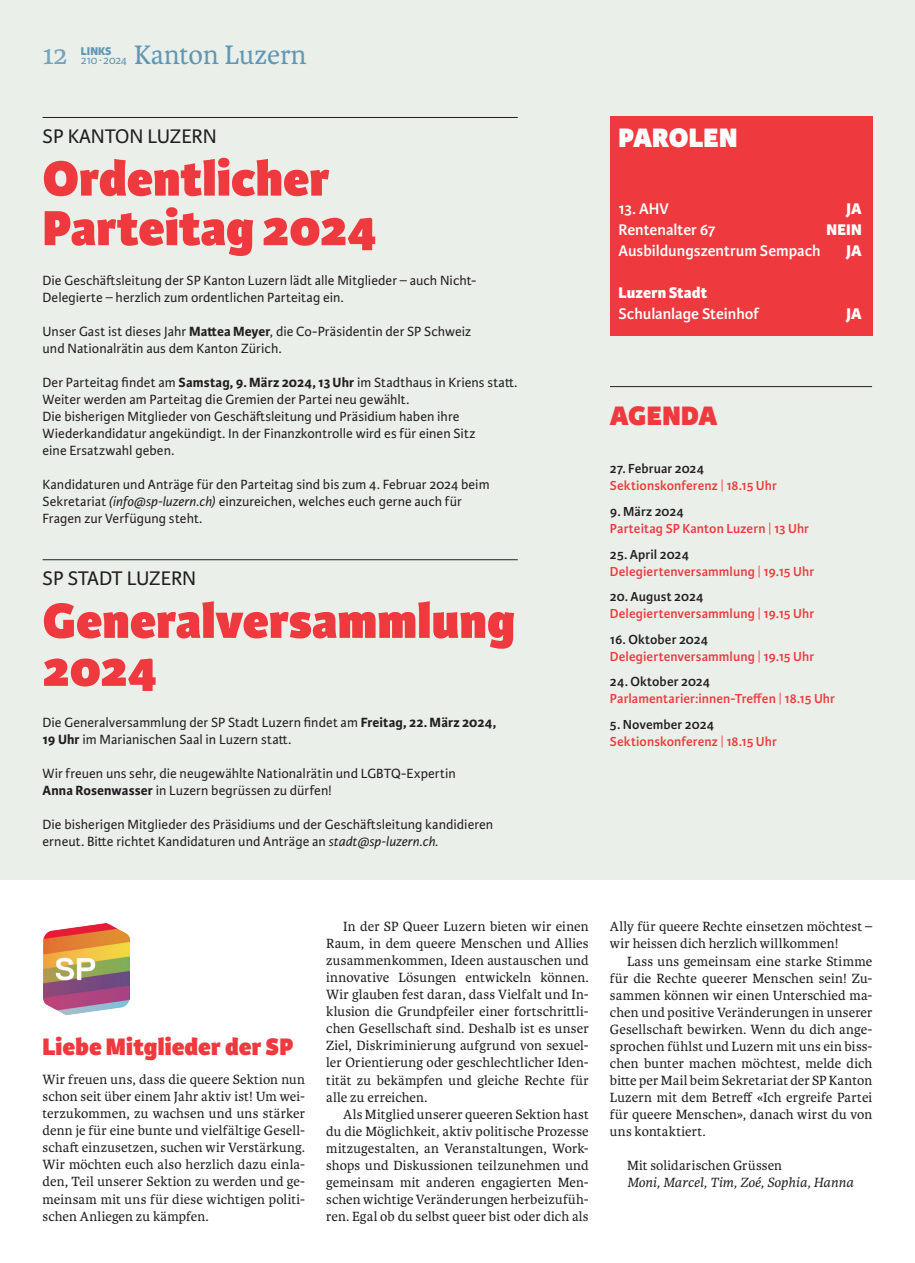
<style>
.page{position:relative;width:915px;height:1263px;background:#fff}
.page>*{position:absolute;margin:0;border:0;box-sizing:border-box;transform-origin:0 0}
.t1{font:800 52.5px/49.5px "Karmina Sans";color:#ee3a3e}
.t2{font:28.5px "Karmina";color:#6197b5}
.t3{font:800 28.5px "Karmina Sans";letter-spacing:-.005em;color:#fff}
.t4{font:800 28.5px "Karmina Sans";letter-spacing:.01em;color:#ee3a3e}
.t5{font:28.5px "Karmina";color:#76a3bd}
.t6{font:800 25.5px "Karmina Sans";letter-spacing:.005em;color:#ee3a3e}
.t7{font:21px "Karmina Sans";color:#231f20}
.t8{font:600 16.5px "Karmina Sans";color:#fff}
.t9{font:800 16.5px "Karmina Sans";letter-spacing:.005em;color:#fff}
.t10{font:14.25px/17px "Karmina";letter-spacing:.01em;color:#231f20;text-align:justify}
.t11{font:14.25px/17px "Karmina Sans";letter-spacing:.005em;color:#231f20}
.t12{font:italic 14.25px "Karmina";color:#231f20}
.t13{font:600 13.95px/17px "Karmina Sans";letter-spacing:.005em;color:#ee3a3e}
.t14{font:12px "Karmina Sans";color:#6197b5}
.t15{font:800 12px "Karmina Sans";color:#6197b5}
.s1{font-weight:700}
.s2{font-style:italic}
.s3{color:#231f20}
.s4{font-weight:300}
</style>
<div class="page">
<hr style="left:914px;top:0;width:1px;height:1263px;background:#eaf0e9">
<div style="left:0;top:0;width:914px;height:1263px;background:#eaf0e9"></div>
<div style="left:0;top:880px;width:914px;height:383px;background:#fff"></div>
<div style="left:609px;top:117px;width:262px;height:219px;background:#ee3a3e"></div>
<hr style="left:609px;top:386px;width:262px;height:1px;background:#231f20">
<hr style="left:43px;top:117px;width:474px;height:1px;background:#231f20">
<hr style="left:43px;top:559px;width:474px;height:1px;background:#231f20">
<img style="left:43px;top:923px;width:86px;height:92px">
<p class="t14" style="left:81px;top:53px;width:48px">210∙ 2024</p>
<h2 class="t2" style="left:134px;top:39px;width:174px">Kanton Luzern</h2>
<h2 class="t5" style="left:43px;top:39px;width:27px">12</h2>
<p class="t15" style="left:81px;top:44px;width:32px">LINKS</p>
<h3 class="t7" style="left:43px;top:125px;width:176px">SP KANTON LUZERN</h3>
<h1 class="t1" style="left:43px;top:156px;width:335px">Ordentlicher<br>Parteitag 2024</h1>
<p class="t11" style="left:43px;top:272px;width:435px">Die Geschäftsleitung der SP Kanton Luzern lädt alle Mitglieder – auch Nicht-<br>Delegierte – herzlich zum ordentlichen Parteitag ein.</p>
<p class="t11" style="left:43px;top:323px;width:430px">Unser Gast ist dieses Jahr <span class="s1">Mattea Meyer</span>, die Co-Präsidentin der SP Schweiz und Nationalrätin aus dem Kanton Zürich.</p>
<p class="t11" style="left:43px;top:374px;width:476px">Der Parteitag findet am <span class="s1">Samstag, 9. März 2024, 13 Uhr</span> im Stadthaus in Kriens statt.<br>Weiter werden am Parteitag die Gremien der Partei neu gewählt.<br>Die bisherigen Mitglieder von Geschäftsleitung und Präsidium haben ihre Wiederkandidatur angekündigt. In der Finanzkontrolle wird es für einen Sitz<br>eine Ersatzwahl geben.</p>
<p class="t11" style="left:43px;top:476px;width:448px">Kandidaturen und Anträge für den Parteitag sind bis zum 4. Februar 2024 beim<br>Sekretariat <span class="s2">(info@sp-luzern.ch)</span> einzureichen, welches euch gerne auch für<br>Fragen zur Verfügung steht.</p>
<h3 class="t7" style="left:43px;top:567px;width:155px">SP STADT LUZERN</h3>
<h1 class="t1" style="left:43px;top:599px;width:473px;line-height:48px">Generalversammlung<br>2024</h1>
<p class="t11" style="left:43px;top:714px;width:455px">Die Generalversammlung der SP Stadt Luzern findet am <span class="s1">Freitag, 22. März 2024,<br>19 Uhr</span> im Marianischen Saal in Luzern statt.</p>
<p class="t11" style="left:43px;top:765px;width:414px">Wir freuen uns sehr, die neugewählte Nationalrätin und LGBTQ-Expertin<br><span class="s1">Anna Rosenwasser</span> in Luzern begrüssen zu dürfen!</p>
<p class="t11" style="left:43px;top:816px;width:452px">Die bisherigen Mitglieder des Präsidiums und der Geschäftsleitung kandidieren erneut. Bitte richtet Kandidaturen und Anträge an <span class="s2">stadt@sp-luzern.ch.</span></p>
<h2 class="t3" style="left:618px;top:121px;width:120px">PAROLEN</h2>
<p class="t8" style="left:618px;top:199px;width:52px">13. AHV</p>
<p class="t9" style="left:846px;top:199px;width:17px">JA</p>
<p class="t8" style="left:618px;top:220px;width:98px">Rentenalter 67</p>
<p class="t9" style="left:826px;top:220px;width:37px">NEIN</p>
<p class="t8" style="left:618px;top:241px;width:204px">Ausbildungszentrum Sempach</p>
<p class="t9" style="left:846px;top:241px;width:17px">JA</p>
<p class="t9" style="left:618px;top:283px;width:90px">Luzern Stadt</p>
<p class="t8" style="left:618px;top:304px;width:142px">Schulanlage Steinhof</p>
<p class="t9" style="left:846px;top:304px;width:17px">JA</p>
<h2 class="t4" style="left:609px;top:399px;width:109px">AGENDA</h2>
<p class="t13" style="left:609px;top:461px;width:168px"><span class="s3">27. Februar 2024<br></span>Sektionskonferenz <span class="s4">|</span> 18.15 Uhr</p>
<p class="t13" style="left:609px;top:503px;width:200px"><span class="s3">9. März 2024<br></span>Parteitag SP Kanton Luzern <span class="s4">|</span> 13 Uhr</p>
<p class="t13" style="left:609px;top:546px;width:205px"><span class="s3">25. April 2024<br></span>Delegiertenversammlung <span class="s4">|</span> 19.15 Uhr</p>
<p class="t13" style="left:609px;top:588px;width:205px"><span class="s3">20. August 2024<br></span>Delegiertenversammlung <span class="s4">|</span> 19.15 Uhr</p>
<p class="t13" style="left:609px;top:631px;width:205px"><span class="s3">16. Oktober 2024<br></span>Delegiertenversammlung <span class="s4">|</span> 19.15 Uhr</p>
<p class="t13" style="left:609px;top:673px;width:226px"><span class="s3">24. Oktober 2024<br></span>Parlamentarier:innen-Treffen <span class="s4">|</span> 18.15 Uhr</p>
<p class="t13" style="left:609px;top:716px;width:168px"><span class="s3">5. November 2024<br></span>Sektionskonferenz <span class="s4">|</span> 18.15 Uhr</p>
<h3 class="t6" style="left:43px;top:1031px;width:252px">Liebe Mitglieder der SP</h3>
<p class="t10" style="left:43px;top:1071px;width:264px">Wir freuen uns, dass die queere Sektion nun schon seit über einem Jahr aktiv ist! Um wei&shy;terzukommen, zu wachsen und uns stärker denn je für eine bunte und vielfältige Gesell&shy;schaft einzusetzen, suchen wir Verstärkung.<br>Wir möchten euch also herzlich dazu einla&shy;den, Teil unserer Sektion zu werden und ge&shy;meinsam mit uns für diese wichtigen politi&shy;schen Anliegen zu kämpfen.</p>
<p class="t10" style="left:326px;top:918px;width:264px;text-indent:17px">In der SP Queer Luzern bieten wir einen Raum, in dem queere Menschen und Allies zusammenkommen, Ideen austauschen und innovative Lösungen entwickeln können.<br>Wir glauben fest daran, dass Vielfalt und In&shy;klusion die Grundpfeiler einer fortschrittli&shy;chen Gesellschaft sind. Deshalb ist es unser Ziel, Diskriminierung aufgrund von sexuel&shy;ler Orientierung oder geschlechtlicher Iden&shy;tität zu bekämpfen und gleiche Rechte für alle zu erreichen.</p>
<p class="t10" style="left:326px;top:1106px;width:264px;text-indent:17px">Als Mitglied unserer queeren Sektion hast du die Möglichkeit, aktiv politische Prozesse mitzugestalten, an Veranstaltungen, Work&shy;shops und Diskussionen teilzunehmen und gemeinsam mit anderen engagierten Men&shy;schen wichtige Veränderungen herbeizufüh&shy;ren. Egal ob du selbst queer bist oder dich als</p>
<p class="t10" style="left:609px;top:918px;width:264px">Ally für queere Rechte einsetzen möchtest – wir heissen dich herzlich willkommen!</p>
<p class="t10" style="left:609px;top:952px;width:264px;text-indent:17px">Lass uns gemeinsam eine starke Stimme für die Rechte queerer Menschen sein! Zu&shy;sammen können wir einen Unterschied ma&shy;chen und positive Veränderungen in unserer Gesellschaft bewirken. Wenn du dich ange&shy;sprochen fühlst und Luzern mit uns ein biss&shy;chen bunter machen möchtest, melde dich bitte per Mail beim Sekretariat der SP Kanton Luzern mit dem Betreff «Ich ergreife Partei für queere Menschen», danach wirst du von uns kontaktiert.</p>
<p class="t10" style="left:626px;top:1157px;width:157px">Mit solidarischen Grüssen</p>
<p class="t12" style="left:626px;top:1174px;width:228px">Moni, Marcel, Tim, Zoé, Sophia, Hanna</p>
</div>
